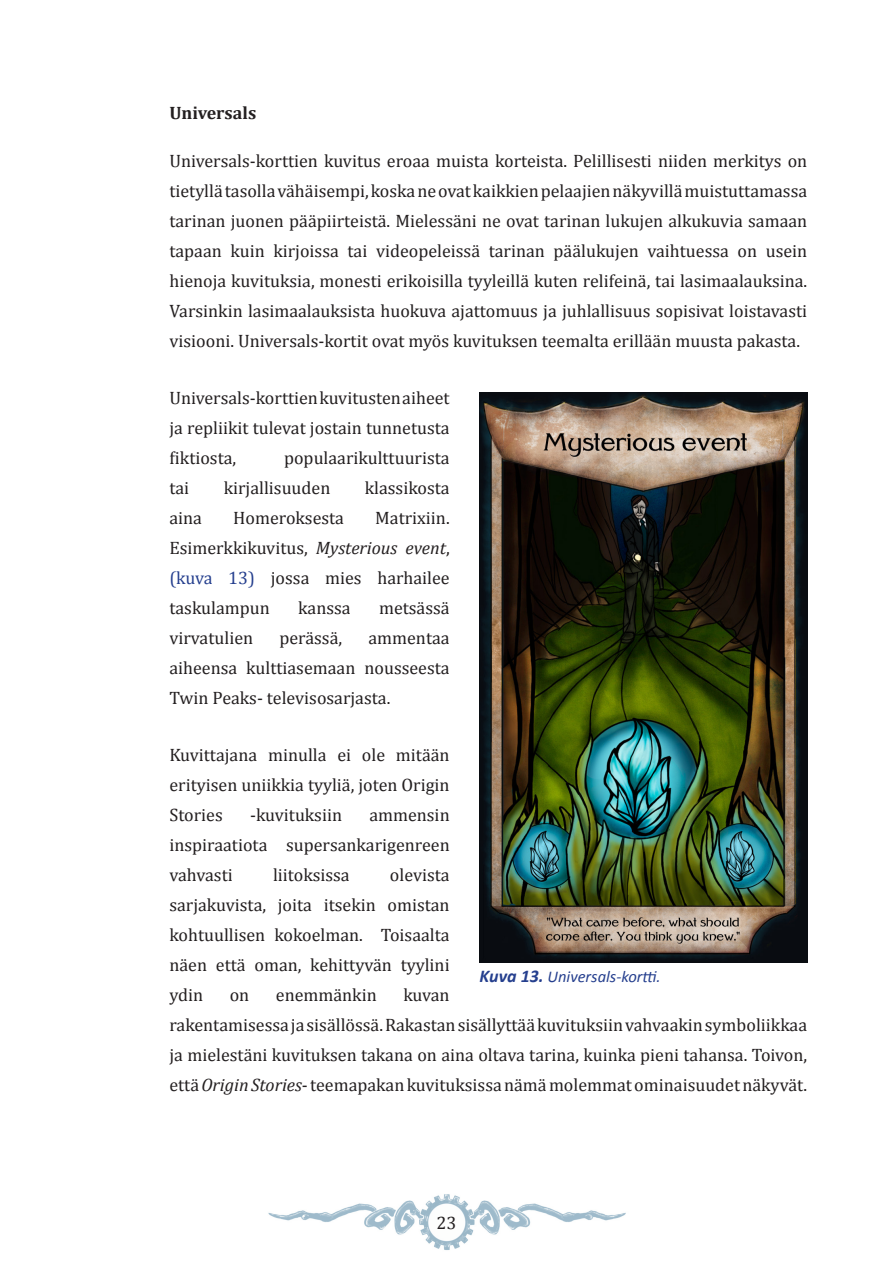
<style>
.page{position:relative;width:893px;height:1263px;background:#fff}
.page>*{position:absolute;margin:0;border:0;box-sizing:border-box;transform-origin:0 0}
.leipis{font:18px/30px "Cambria";color:#231f20;text-align:justify}
.leipis-2{font:700 18px "Cambria";color:#231f20}
.kuvateksti{font:italic 16.5px "Calibri";color:#253f8e}
.s1{font-style:italic}
.s2{color:#253f8e}
.s3{font-weight:700;font-size:18px}
</style>
<div class="page">
<img style="left:268px;top:1194px;width:358px;height:56px">
<img style="left:479px;top:392px;width:328px;height:570px">
<p class="leipis-2" style="left:169px;top:100px;width:88px">Universals</p>
<p class="leipis" style="left:169px;top:146px;width:639px">Universals-korttien kuvitus eroaa muista korteista. Pelillisesti niiden merkitys on tietyllä tasolla vähäisempi, koska ne ovat kaikkien pelaajien näkyvillä muistuttamassa tarinan juonen pääpiirteistä. Mielessäni ne ovat tarinan lukujen alkukuvia samaan tapaan kuin kirjoissa tai videopeleissä tarinan päälukujen vaihtuessa on usein hienoja kuvituksia, monesti erikoisilla tyyleillä kuten relifeinä, tai lasimaalauksina.<br>Varsinkin lasimaalauksista huokuva ajattomuus ja juhlallisuus sopisivat loistavasti visiooni. Universals-kortit ovat myös kuvituksen teemalta erillään muusta pakasta.</p>
<p class="leipis" style="left:169px;top:383px;width:282px">Universals-korttien kuvitusten aiheet ja repliikit tulevat jostain tunnetusta fiktiosta,</p>
<p class="leipis" style="left:284px;top:443px;width:167px">populaarikulttuurista</p>
<p class="leipis" style="left:169px;top:473px;width:21px">tai</p>
<p class="leipis" style="left:224px;top:473px;width:108px">kirjallisuuden</p>
<p class="leipis" style="left:365px;top:473px;width:86px">klassikosta</p>
<p class="leipis" style="left:169px;top:503px;width:34px">aina</p>
<p class="leipis" style="left:233px;top:503px;width:112px">Homeroksesta</p>
<p class="leipis" style="left:169px;top:503px;width:282px;text-indent:206px">Matrixiin.<br>Esimerkkikuvitus, <span class="s1">Mysterious event</span>, <span class="s2">(kuva 13)</span> jossa mies harhailee taskulampun</p>
<p class="leipis" style="left:298px;top:593px;width:54px">kanssa</p>
<p class="leipis" style="left:379px;top:593px;width:72px">metsässä</p>
<p class="leipis" style="left:169px;top:623px;width:85px">virvatulien</p>
<p class="leipis" style="left:279px;top:623px;width:64px">perässä,</p>
<p class="leipis" style="left:169px;top:623px;width:282px;text-indent:199px">ammentaa aiheensa kulttiasemaan nousseesta Twin Peaks- televisosarjasta.</p>
<p class="leipis" style="left:169px;top:740px;width:282px">Kuvittajana minulla ei ole mitään erityisen uniikkia tyyliä, joten Origin Stories</p>
<p class="leipis" style="left:250px;top:800px;width:93px">-kuvituksiin</p>
<p class="leipis" style="left:169px;top:800px;width:282px;text-indent:200px">ammensin inspiraatiota supersankarigenreen vahvasti</p>
<p class="leipis" style="left:169px;top:860px;width:282px;text-indent:221px">olevista sarjakuvista, joita itsekin omistan kohtuullisen kokoelman. Toisaalta näen että oman, kehittyvän tyylini ydin</p>
<p class="leipis" style="left:273px;top:860px;width:78px">liitoksissa</p>
<p class="kuvateksti" style="left:479px;top:965px;width:183px"><span class="s3">Kuva 13.</span> Universals-kortti.</p>
<p class="leipis" style="left:169px;top:980px;width:639px;text-align:left;text-indent:234px">kuvan<br>rakentamisessa ja sisällössä. Rakastan sisällyttää kuvituksiin vahvaakin symboliikkaa ja mielestäni kuvituksen takana on aina oltava tarina, kuinka pieni tahansa. Toivon, että <span class="s1">Origin Stories</span>- teemapakan kuvituksissa nämä molemmat ominaisuudet näkyvät.</p>
<p class="leipis" style="left:230px;top:980px;width:21px">on</p>
<p class="leipis" style="left:276px;top:980px;width:102px">enemmänkin</p>
<p class="leipis" style="left:436px;top:1208px;width:21px">23</p>
</div>
